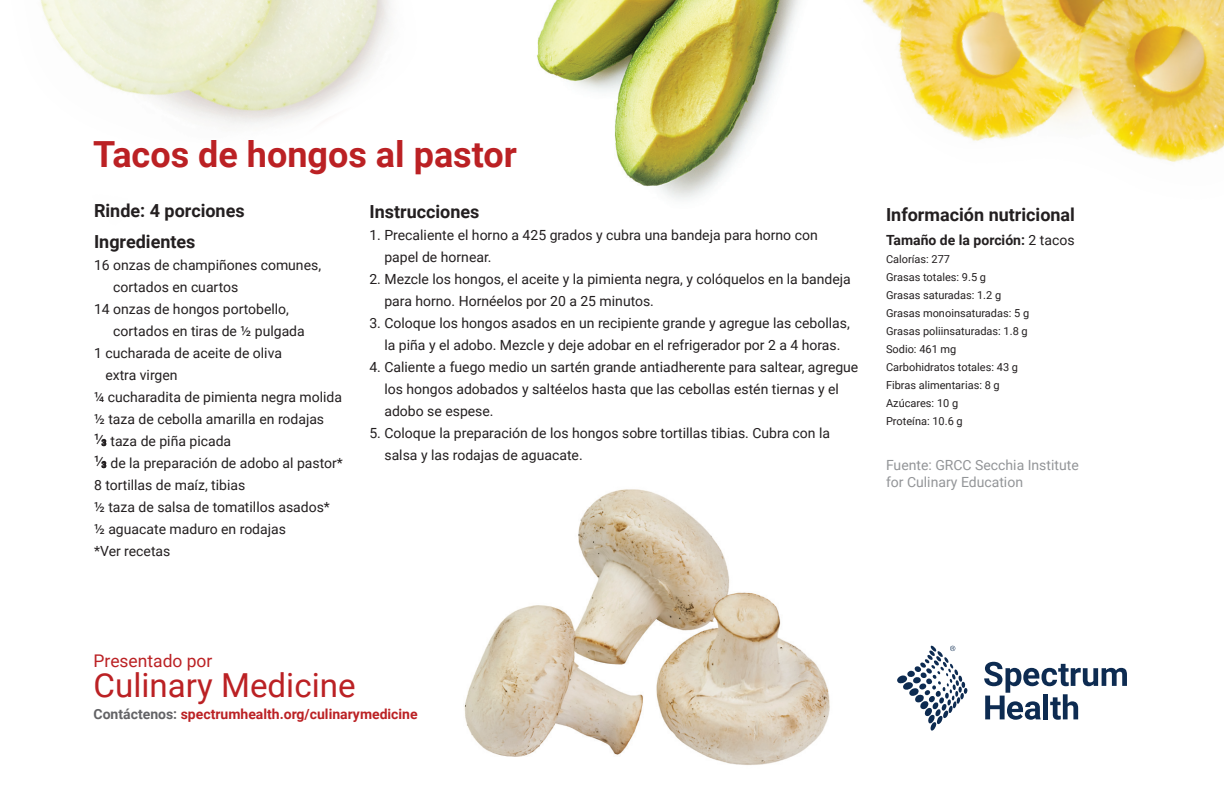
<style>
.page{position:relative;width:1224px;height:792px;background:#fff}
.page>*{position:absolute;margin:0;border:0;box-sizing:border-box;transform-origin:0 0}
.t1{font:700 36px "Roboto";color:#bb2124}
.t2{font:33.2px "Roboto";color:#bb2124}
.t3{font:700 18px/31px "Roboto";color:#231f20}
.t4{font:17.4px "Roboto";color:#bb2124}
.t5{font:14px/22px "Roboto";color:#231f20}
.t6{font:14px/16.8px "Roboto";color:#939598}
.t7{font:700 14px "Roboto";color:#bb2124}
.t8{font:700 14px "Roboto";color:#231f20}
.t9{font:11px/18px "Roboto";color:#231f20}
.s1{font-size:16px}
.s2{font-weight:500;font-size:8.6px}
.s3{font-weight:400}
.s4{color:#636366}
</style>
<div class="page">
<img style="left:40px;top:0;width:351px;height:125px">
<img style="left:537px;top:0;width:233px;height:200px">
<img style="left:464px;top:489px;width:366px;height:276px">
<svg style="left:984px;top:662px;width:143px;height:58px"></svg>
<svg style="left:897px;top:646px;width:71px;height:85px"></svg>
<img style="left:770px;top:0;width:454px;height:162px">
<h1 class="t1" style="left:93px;top:129px;width:425px">Tacos de hongos al pastor</h1>
<p class="t3" style="left:94px;top:194px;width:152px">Rinde: 4 porciones<br>Ingredientes</p>
<p class="t5" style="left:94px;top:253px;width:229px">16 onzas de champiñones comunes,</p>
<p class="t5" style="left:113px;top:275px;width:127px">cortados en cuartos</p>
<p class="t5" style="left:94px;top:297px;width:196px">14 onzas de hongos portobello,</p>
<p class="t5" style="left:113px;top:319px;width:193px">cortados en tiras de ½ pulgada</p>
<p class="t5" style="left:94px;top:341px;width:189px">1 cucharada de aceite de oliva</p>
<p class="t5" style="left:105px;top:363px;width:74px">extra virgen</p>
<p class="t5" style="left:94px;top:385px;width:250px">¼ cucharadita de pimienta negra molida</p>
<p class="t5" style="left:94px;top:407px;width:232px">½ taza de cebolla amarilla en rodajas</p>
<p class="t5" style="left:94px;top:429px;width:139px"><span class="s1">¼</span><span class="s2">3</span> taza de piña picada</p>
<p class="t5" style="left:94px;top:451px;width:250px"><span class="s1">¼</span><span class="s2">3</span> de la preparación de adobo al pastor*</p>
<p class="t5" style="left:94px;top:473px;width:153px">8 tortillas de maíz, tibias</p>
<p class="t5" style="left:94px;top:495px;width:237px">½ taza de salsa de tomatillos asados*</p>
<p class="t5" style="left:94px;top:517px;width:193px">½ aguacate maduro en rodajas</p>
<p class="t5" style="left:94px;top:539px;width:78px">*Ver recetas</p>
<p class="t3" style="left:369px;top:196px;width:112px">Instrucciones</p>
<p class="t5" style="left:384px;top:224px;width:435px;text-indent:-15px">1. Precaliente el horno a 425 grados y cubra una bandeja para horno con papel de hornear.</p>
<p class="t5" style="left:384px;top:268px;width:468px;text-indent:-15px">2. Mezcle los hongos, el aceite y la pimienta negra, y colóquelos en la bandeja para horno. Hornéelos por 20 a 25 minutos.</p>
<p class="t5" style="left:369px;top:312px;width:482px;text-align:center">3. Coloque los hongos asados en un recipiente grande y agregue las cebollas, la piña y el adobo. Mezcle y deje adobar en el refrigerador por 2 a 4 horas.</p>
<p class="t5" style="left:384px;top:356px;width:475px;text-indent:-15px">4. Caliente a fuego medio un sartén grande antiadherente para saltear, agregue los hongos adobados y saltéelos hasta que las cebollas estén tiernas y el adobo se espese.</p>
<p class="t5" style="left:384px;top:422px;width:447px;text-indent:-15px">5. Coloque la preparación de los hongos sobre tortillas tibias. Cubra con la salsa y las rodajas de aguacate.</p>
<p class="t3" style="left:886px;top:198px;width:191px">Información nutricional</p>
<p class="t8" style="left:886px;top:230px;width:190px">Tamaño de la porción: <span class="s3">2 tacos</span></p>
<p class="t9" style="left:886px;top:249px;width:145px">Calorías: 277<br>Grasas totales: 9.5 g<br>Grasas saturadas: 1.2 g<br>Grasas monoinsaturadas: 5 g<br>Grasas poliinsaturadas: 1.8 g<br>Sodio: 461 mg<br>Carbohidratos totales: 43 g<br>Fibras alimentarias: 8 g<br>Azúcares: 10 g<br>Proteína: 10.6 g</p>
<p class="t6" style="left:886px;top:457px;width:194px">Fuente: GRCC Secchia Institute for Culinary Education</p>
<p class="t4" style="left:94px;top:648px;width:120px">Presentado por</p>
<h2 class="t2" style="left:94px;top:662px;width:263px">Culinary Medicine</h2>
<p class="t7" style="left:94px;top:704px;width:326px"><span class="s4">Contáctenos:</span> spectrumhealth.org/culinarymedicine</p>
</div>
